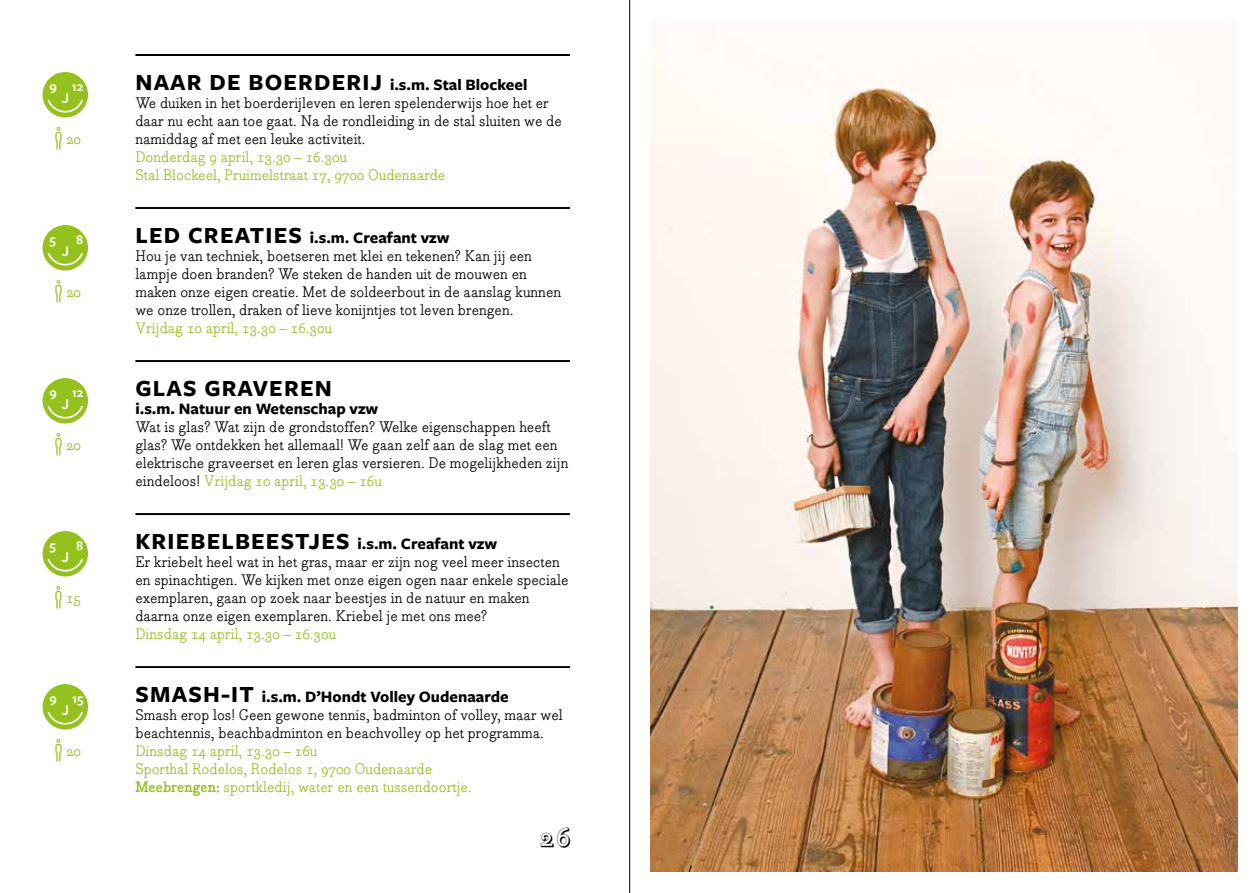
<style>
.page{position:relative;width:1259px;height:893px;background:#fff}
.page>*{position:absolute;margin:0;border:0;box-sizing:border-box;transform-origin:0 0}
.t1{font:27px "Bodoni Egyptian Shadow";color:#000}
.t2{font:700 24px "Freight Sans Pro";letter-spacing:.05em;color:#000}
.t3{font:700 16.5px "Freight Sans Pro";color:#000}
.t4{font:15px/18px "Bodoni Egyptian";color:#000}
.t5{font:15px/18px "Bodoni Egyptian";color:#95c11f}
.t6{font:600 13.8px "Freight Sans Pro";color:#fff}
.t7{font:500 13.8px "Gotham HTF";color:#fff}
.s1{font-family:"Netto Icons OT";font-size:18px}
.s2{font-size:24px}
.s3{color:#95c11f}
.s4{font-weight:700}
</style>
<div class="page">
<div style="left:43px;top:72px;width:45px;height:45px;background:#95c11f;border-radius:50%"></div>
<svg style="left:46px;top:99px;width:38px;height:14px"></svg>
<div style="left:43px;top:225px;width:45px;height:45px;background:#95c11f;border-radius:50%"></div>
<svg style="left:46px;top:252px;width:38px;height:14px"></svg>
<img style="left:651px;top:53px;width:586px;height:819px">
<div style="left:43px;top:378px;width:45px;height:45px;background:#95c11f;border-radius:50%"></div>
<svg style="left:46px;top:405px;width:38px;height:14px"></svg>
<div style="left:43px;top:531px;width:45px;height:45px;background:#95c11f;border-radius:50%"></div>
<svg style="left:46px;top:558px;width:38px;height:14px"></svg>
<div style="left:43px;top:684px;width:45px;height:45px;background:#95c11f;border-radius:50%"></div>
<svg style="left:46px;top:711px;width:38px;height:14px"></svg>
<hr style="left:135px;top:54px;width:435px;height:2px;background:#000">
<hr style="left:135px;top:207px;width:435px;height:2px;background:#000">
<hr style="left:135px;top:360px;width:435px;height:2px;background:#000">
<hr style="left:135px;top:513px;width:435px;height:2px;background:#000">
<hr style="left:135px;top:666px;width:435px;height:2px;background:#000">
<hr style="left:629px;top:0;width:1px;height:893px;background:#000">
<p class="t6" style="left:49px;top:77px;width:36px">9 12</p>
<p class="t7" style="left:61px;top:90px;width:9px">J</p>
<p class="t5" style="left:47px;top:130px;width:36px"><span class="s1">E</span>20</p>
<p class="t6" style="left:49px;top:230px;width:8px">5</p>
<p class="t6" style="left:76px;top:230px;width:9px">8</p>
<p class="t7" style="left:61px;top:243px;width:9px">J</p>
<p class="t5" style="left:47px;top:283px;width:36px"><span class="s1">E</span>20</p>
<p class="t6" style="left:49px;top:383px;width:36px">9 12</p>
<p class="t7" style="left:61px;top:396px;width:9px">J</p>
<p class="t5" style="left:47px;top:436px;width:36px"><span class="s1">E</span>20</p>
<p class="t6" style="left:49px;top:536px;width:8px">5</p>
<p class="t6" style="left:76px;top:536px;width:9px">8</p>
<p class="t7" style="left:61px;top:549px;width:9px">J</p>
<p class="t5" style="left:47px;top:589px;width:36px"><span class="s1">E</span>15</p>
<p class="t6" style="left:49px;top:689px;width:36px">9 15</p>
<p class="t7" style="left:61px;top:702px;width:9px">J</p>
<p class="t5" style="left:47px;top:742px;width:36px"><span class="s1">E</span>20</p>
<p class="t3" style="left:135px;top:73px;width:393px"><span class="s2">NAAR DE BOERDERIJ</span> i.s.m. Stal Blockeel</p>
<p class="t4" style="left:135px;top:94px;width:428px">We duiken in het boerderijleven en leren spelenderwijs hoe het er daar nu echt aan toe gaat. Na de rondleiding in de stal sluiten we de namiddag af met een leuke activiteit.</p>
<p class="t5" style="left:135px;top:148px;width:311px">Donderdag 9 april, 13.30 – 16.30u<br>Stal Blockeel, Pruimelstraat 17, 9700 Oudenaarde</p>
<p class="t3" style="left:135px;top:226px;width:316px"><span class="s2">LED CREATIES</span> i.s.m. Creafant vzw</p>
<p class="t4" style="left:135px;top:247px;width:427px">Hou je van techniek, boetseren met klei en tekenen? Kan jij een lampje doen branden? We steken de handen uit de mouwen en maken onze eigen creatie. Met de soldeerbout in de aanslag kunnen we onze trollen, draken of lieve konijntjes tot leven brengen.</p>
<p class="t5" style="left:135px;top:319px;width:198px">Vrijdag 10 april, 13.30 – 16.30u</p>
<h2 class="t2" style="left:135px;top:372px;width:198px">GLAS GRAVEREN</h2>
<p class="t3" style="left:135px;top:397px;width:244px">i.s.m. Natuur en Wetenschap vzw</p>
<p class="t4" style="left:135px;top:418px;width:434px">Wat is glas? Wat zijn de grondstoffen? Welke eigenschappen heeft glas? We ontdekken het allemaal! We gaan zelf aan de slag met een elektrische graveerset en leren glas versieren. De mogelijkheden zijn eindeloos! <span class="s3">Vrijdag 10 april, 13.30 – 16u</span></p>
<p class="t3" style="left:135px;top:532px;width:363px"><span class="s2">KRIEBELBEESTJES</span> i.s.m. Creafant vzw</p>
<p class="t4" style="left:135px;top:553px;width:435px">Er kriebelt heel wat in het gras, maar er zijn nog veel meer insecten en spinachtigen. We kijken met onze eigen ogen naar enkele speciale exemplaren, gaan op zoek naar beestjes in de natuur en maken daarna onze eigen exemplaren. Kriebel je met ons mee?</p>
<p class="t5" style="left:135px;top:625px;width:202px">Dinsdag 14 april, 13.30 – 16.30u</p>
<p class="t3" style="left:135px;top:685px;width:375px"><span class="s2">SMASH-IT</span> i.s.m. D’Hondt Volley Oudenaarde</p>
<p class="t4" style="left:135px;top:706px;width:429px">Smash erop los! Geen gewone tennis, badminton of volley, maar wel beachtennis, beachbadminton en beachvolley op het programma.</p>
<p class="t5" style="left:135px;top:742px;width:338px">Dinsdag 14 april, 13.30 – 16u<br>Sporthal Rodelos, Rodelos 1, 9700 Oudenaarde<br><span class="s4">Meebrengen:</span> sportkledij, water en een tussendoortje.</p>
<h1 class="t1" style="left:540px;top:820px;width:32px">26</h1>
</div>
